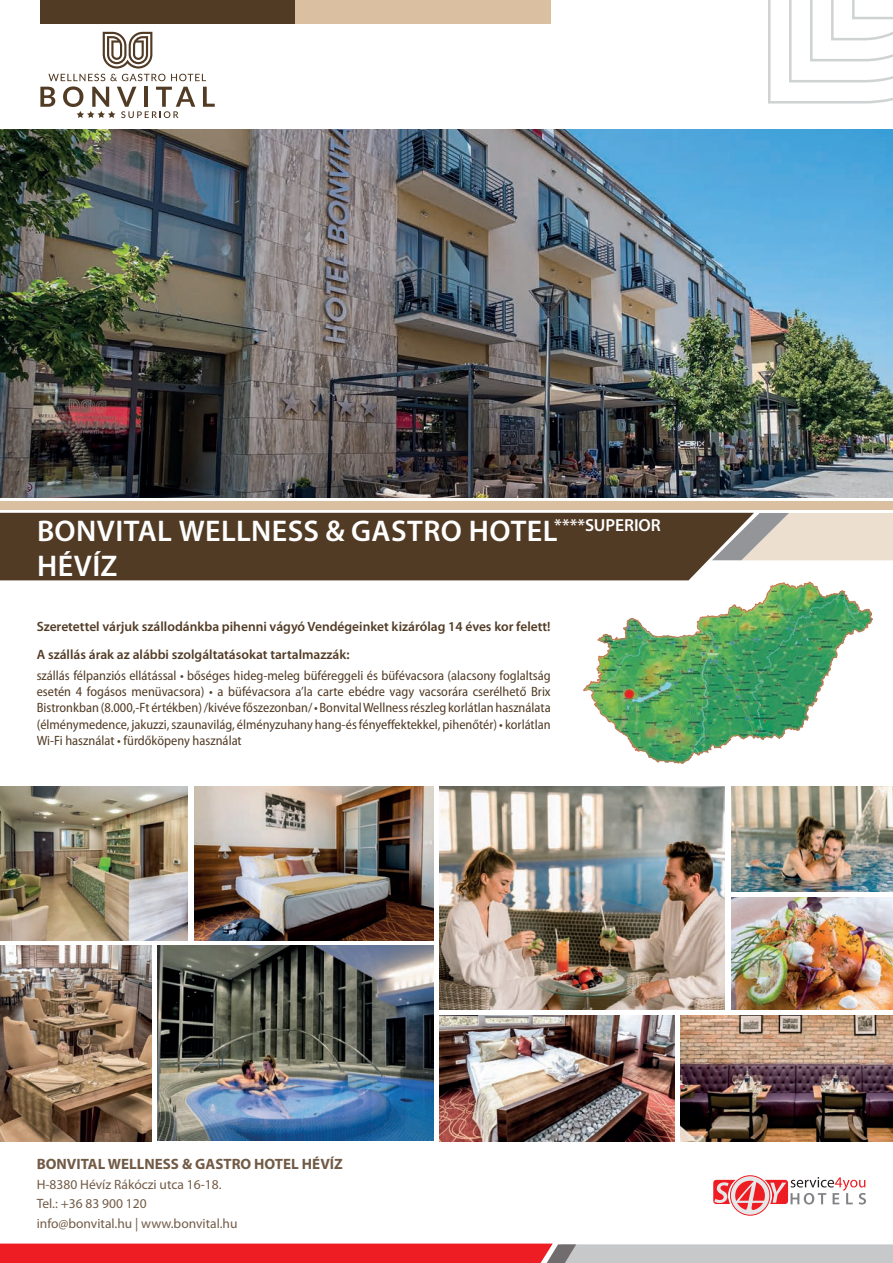
<style>
.page{position:relative;width:893px;height:1263px;background:#fff}
.page>*{position:absolute;margin:0;border:0;box-sizing:border-box;transform-origin:0 0}
.t1{font:600 30px/34.5px "Myriad Pro";letter-spacing:.015em;color:#fff}
.t2{font:700 15px "Myriad Pro";color:#725b46}
.t3{font:semi-condensed 13.5px/16.2px "Myriad Pro";color:#523b25;text-align:justify}
.t4{font:600 13.5px/29px "Myriad Pro";color:#523b25}
.t5{font:13.5px/19.5px "Myriad Pro";color:#725b46}
</style>
<div class="page">
<img style="left:0;top:130px;width:893px;height:367px">
<svg style="left:0;top:1243px;width:893px;height:20px"></svg>
<div style="left:0;top:501px;width:893px;height:8px;background:#dac0a0"></div>
<svg style="left:754px;top:513px;width:139px;height:48px"></svg>
<div style="left:0;top:513px;width:754px;height:67px;background:#523b25"></div>
<div style="left:730px;top:1176px;width:40px;height:39px;background:#e6e7e9;border-radius:50%"></div>
<div style="left:730px;top:1175px;width:40px;height:40px;border:1px solid #ee1d23;border-radius:50%"></div>
<svg style="left:713px;top:1177px;width:153px;height:33px"></svg>
<svg style="left:768px;top:0;width:125px;height:104px"></svg>
<svg style="left:40px;top:32px;width:175px;height:86px"></svg>
<img style="left:572px;top:574px;width:301px;height:190px">
<div style="left:40px;top:0;width:256px;height:23px;background:#523b25"></div>
<div style="left:296px;top:0;width:255px;height:23px;background:#dac0a0"></div>
<img style="left:0;top:786px;width:187px;height:155px">
<img style="left:194px;top:786px;width:239px;height:155px">
<img style="left:158px;top:945px;width:275px;height:195px">
<img style="left:440px;top:1015px;width:234px;height:126px">
<img style="left:680px;top:1015px;width:213px;height:126px">
<img style="left:440px;top:786px;width:284px;height:223px">
<img style="left:0;top:945px;width:152px;height:196px">
<img style="left:731px;top:898px;width:162px;height:111px">
<img style="left:731px;top:786px;width:162px;height:105px">
<h1 class="t1" style="left:37px;top:513px;width:625px">BONVITAL WELLNESS &amp; GASTRO HOTEL<sup>****SUPERIOR<br></sup>HÉVÍZ</h1>
<p class="t4" style="left:37px;top:611px;width:515px">Szeretettel várjuk szállodánkba pihenni vágyó Vendégeinket kizárólag 14 éves kor felett!<br>A szállás árak az alábbi szolgáltatásokat tartalmazzák:</p>
<p class="t3" style="left:37px;top:667px;width:515px">szállás félpanziós ellátással • bőséges hideg-meleg büféreggeli és büfévacsora (alacsony foglaltság esetén 4 fogásos menüvacsora) • a büfévacsora a’la carte ebédre vagy vacsorára cserélhető Brix Bistronkban (8.000,-Ft értékben) /kivéve főszezonban/ • Bonvital Wellness részleg korlátlan használata (élménymedence, jakuzzi, szaunavilág, élményzuhany hang-és fényeffektekkel, pihenőtér) • korlátlan Wi-Fi használat • fürdőköpeny használat</p>
<p class="t2" style="left:37px;top:1154px;width:308px">BONVITAL WELLNESS &amp; GASTRO HOTEL HÉVÍZ</p>
<p class="t5" style="left:37px;top:1174px;width:202px">H-8380 Hévíz Rákóczi utca 16-18.<br>Tel.: +36 83 900 120 info@bonvital.hu | www.bonvital.hu</p>
</div>
